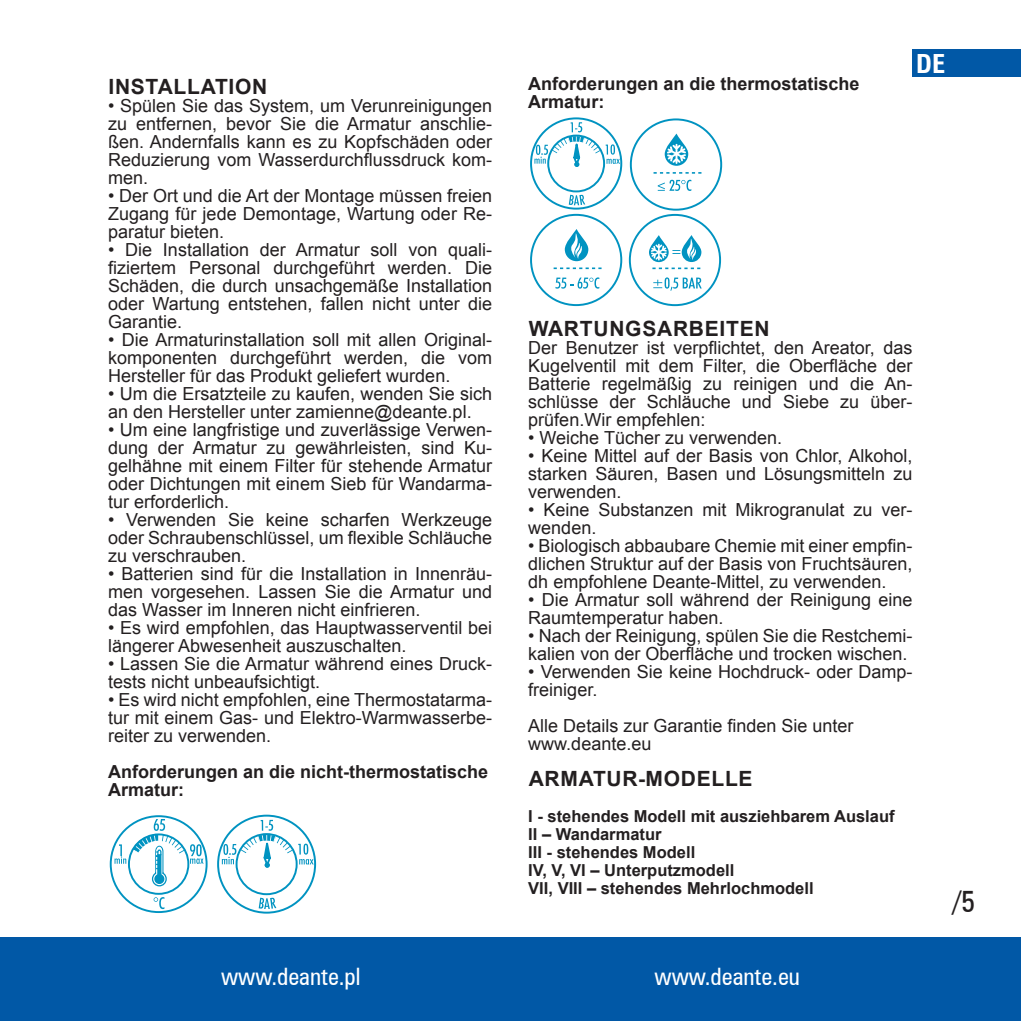
<style>
.page{position:relative;width:1021px;height:1021px;background:#fff}
.page>*{position:absolute;margin:0;border:0;box-sizing:border-box;transform-origin:0 0}
.t1{font:30px "Zurich Cn AT";color:#231f20}
.t2{font:24px "Zurich Cn AT";color:#fff}
.t3{font:700 24px "Zurich Cn PL";color:#fff}
.t4{font:700 21px "Arial";letter-spacing:.035em;color:#231f20}
.t5{font:18px/18px "Arial";color:#231f20;text-align:justify}
.t6{font:700 18px/18px "Arial";color:#231f20}
.t7{font:700 16.5px/18px "Arial";color:#231f20}
</style>
<div class="page">
<div style="left:0;top:936px;width:1020px;height:84px;background:#0158a6"></div>
<div style="left:912px;top:49px;width:108px;height:28px;background:#0158a6"></div>
<div style="left:217px;top:814px;width:99px;height:99px;border:2px solid #0093c1;border-radius:50%"></div>
<div style="left:235px;top:833px;width:62px;height:62px;border:2px solid #0093c1;border-radius:50%"></div>
<svg style="left:259px;top:897px;width:17px;height:12px"></svg>
<svg style="left:222px;top:819px;width:92px;height:48px"></svg>
<div style="left:110px;top:815px;width:97px;height:98px;border:2px solid #0093c1;border-radius:50%"></div>
<div style="left:128px;top:833px;width:61px;height:61px;border:2px solid #0093c1;border-radius:50%"></div>
<svg style="left:154px;top:897px;width:10px;height:12px"></svg>
<svg style="left:132px;top:819px;width:72px;height:68px"></svg>
<svg style="left:115px;top:844px;width:11px;height:19px"></svg>
<svg style="left:565px;top:229px;width:23px;height:32px"></svg>
<svg style="left:569px;top:233px;width:14px;height:26px"></svg>
<div style="left:530px;top:214px;width:92px;height:92px;border:2px solid #0093c1;border-radius:50%"></div>
<svg style="left:553px;top:267px;width:48px;height:2px"></svg>
<div style="left:629px;top:214px;width:92px;height:92px;border:2px solid #0093c1;border-radius:50%"></div>
<svg style="left:649px;top:235px;width:51px;height:34px"></svg>
<svg style="left:555px;top:277px;width:44px;height:11px"></svg>
<svg style="left:653px;top:277px;width:48px;height:14px"></svg>
<svg style="left:534px;top:117px;width:189px;height:94px"></svg>
<p class="t4" style="left:108px;top:72px;width:160px">INSTALLATION</p>
<p class="t5" style="left:108px;top:97px;width:386px">• Spülen Sie das System, um Verunreinigungen zu entfernen, bevor Sie die Armatur anschlie&shy;ßen. Andernfalls kann es zu Kopfschäden oder Reduzierung vom Wasserdurchflussdruck kom&shy;men.</p>
<p class="t5" style="left:108px;top:187px;width:386px">• Der Ort und die Art der Montage müssen freien Zugang für jede Demontage, Wartung oder Re&shy;paratur bieten.</p>
<p class="t5" style="left:108px;top:241px;width:386px">• Die Installation der Armatur soll von quali&shy;fiziertem Personal durchgeführt werden. Die Schäden, die durch unsachgemäße Installation oder Wartung entstehen, fallen nicht unter die Garantie.</p>
<p class="t5" style="left:108px;top:331px;width:386px">• Die Armaturinstallation soll mit allen Original&shy;komponenten durchgeführt werden, die vom Hersteller für das Produkt geliefert wurden.</p>
<p class="t5" style="left:108px;top:385px;width:386px">• Um die Ersatzteile zu kaufen, wenden Sie sich an den Hersteller unter zamienne@deante.pl.</p>
<p class="t5" style="left:108px;top:421px;width:386px">• Um eine langfristige und zuverlässige Verwen&shy;dung der Armatur zu gewährleisten, sind Ku&shy;gelhähne mit einem Filter für stehende Armatur oder Dichtungen mit einem Sieb für Wandarma&shy;tur erforderlich.</p>
<p class="t5" style="left:108px;top:511px;width:386px">• Verwenden Sie keine scharfen Werkzeuge oder Schraubenschlüssel, um flexible Schläuche zu verschrauben.</p>
<p class="t5" style="left:108px;top:565px;width:386px">• Batterien sind für die Installation in Innenräu&shy;men vorgesehen. Lassen Sie die Armatur und das Wasser im Inneren nicht einfrieren.</p>
<p class="t5" style="left:108px;top:619px;width:386px">• Es wird empfohlen, das Hauptwasserventil bei längerer Abwesenheit auszuschalten.</p>
<p class="t5" style="left:108px;top:655px;width:386px">• Lassen Sie die Armatur während eines Druck&shy;tests nicht unbeaufsichtigt.</p>
<p class="t5" style="left:108px;top:691px;width:386px">• Es wird nicht empfohlen, eine Thermostatarma&shy;tur mit einem Gas- und Elektro-Warmwasserbe&shy;reiter zu verwenden.</p>
<p class="t6" style="left:108px;top:763px;width:382px">Anforderungen an die nicht-thermostatische<br>Armatur:</p>
<p class="t6" style="left:528px;top:75px;width:333px">Anforderungen an die thermostatische<br>Armatur:</p>
<h2 class="t3" style="left:915px;top:47px;width:31px">DE</h2>
<p class="t4" style="left:528px;top:313px;width:242px">WARTUNGSARBEITEN</p>
<p class="t5" style="left:528px;top:338px;width:386px">Der Benutzer ist verpflichtet, den Areator, das Kugelventil mit dem Filter, die Oberfläche der Batterie regelmäßig zu reinigen und die An&shy;schlüsse der Schläuche und Siebe zu über&shy;prüfen.Wir empfehlen:</p>
<p class="t5" style="left:528px;top:428px;width:255px">• Weiche Tücher zu verwenden.</p>
<p class="t5" style="left:528px;top:446px;width:386px">• Keine Mittel auf der Basis von Chlor, Alkohol, starken Säuren, Basen und Lösungsmitteln zu verwenden.</p>
<p class="t5" style="left:528px;top:500px;width:386px">• Keine Substanzen mit Mikrogranulat zu ver&shy;wenden.</p>
<p class="t5" style="left:528px;top:536px;width:386px">• Biologisch abbaubare Chemie mit einer empfin&shy;dlichen Struktur auf der Basis von Fruchtsäuren, dh empfohlene Deante-Mittel, zu verwenden.</p>
<p class="t5" style="left:528px;top:590px;width:386px">• Die Armatur soll während der Reinigung eine<br>Raumtemperatur haben.</p>
<p class="t5" style="left:528px;top:626px;width:386px">• Nach der Reinigung, spülen Sie die Restchemi&shy;kalien von der Oberfläche und trocken wischen.</p>
<p class="t5" style="left:528px;top:662px;width:386px">• Verwenden Sie keine Hochdruck- oder Damp&shy;freiniger.</p>
<p class="t5" style="left:528px;top:716px;width:327px">Alle Details zur Garantie finden Sie unter www.deante.eu</p>
<p class="t4" style="left:528px;top:763px;width:225px">ARMATUR-MODELLE</p>
<p class="t7" style="left:528px;top:807px;width:368px">I - stehendes Modell mit ausziehbarem Auslauf<br>II – Wandarmatur<br>III - stehendes Modell<br>IV, V, VI – Unterputzmodell<br>VII, VIII – stehendes Mehrlochmodell</p>
<h1 class="t1" style="left:952px;top:883px;width:24px">/5</h1>
<h2 class="t2" style="left:221px;top:962px;width:141px">www.deante.pl</h2>
<h2 class="t2" style="left:654px;top:962px;width:147px">www.deante.eu</h2>
</div>
